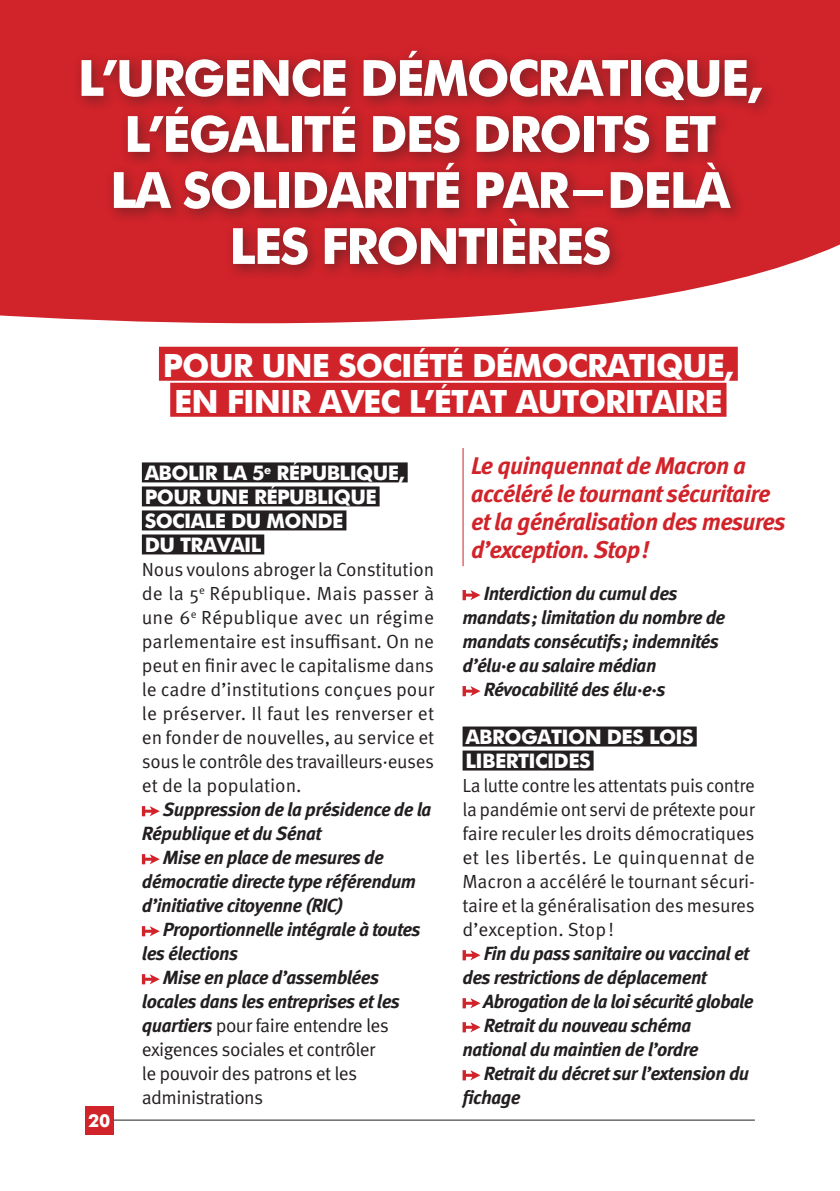
<style>
.page{position:relative;width:840px;height:1191px;background:#fff}
.page>*{position:absolute;margin:0;border:0;box-sizing:border-box;transform-origin:0 0}
.t1{font:700 50px "Futura";letter-spacing:-.04em;color:#fff}
.t2{font:700 32px "Futura";letter-spacing:-.03em;color:#fff}
.t3{font:italic 700 24px/28px "Meta Pro";letter-spacing:-.03em;color:#d1232a}
.t4{font:700 20px "Futura";letter-spacing:-.03em;color:#fff}
.t5{font:19px/24px "Meta Pro";letter-spacing:-.025em;color:#231f20;text-align:justify}
.t6{font:italic 700 19px/24px "Meta Pro";letter-spacing:-.03em;color:#231f20}
.t7{font:700 18px "Futura";color:#fff}
.s1{font-weight:700;font-style:italic}
</style>
<div class="page">
<hr style="left:85px;top:1119px;width:669px;height:1px;background:#231f20">
<div style="left:85px;top:1106px;width:28px;height:28px;background:#d1232a"></div>
<svg style="left:0;top:0;width:839px;height:323px;background:#d63d43"></svg>
<div style="left:73px;top:43px;width:703px;height:237px;background:#231f20;opacity:.5"></div>
<div style="left:159px;top:347px;width:578px;height:34px;background:#d1232a"></div>
<div style="left:170px;top:383px;width:556px;height:34px;background:#d1232a"></div>
<div style="left:142px;top:462px;width:265px;height:20px;background:#231f20"></div>
<div style="left:142px;top:486px;width:237px;height:20px;background:#231f20"></div>
<div style="left:142px;top:510px;width:204px;height:20px;background:#231f20"></div>
<div style="left:142px;top:534px;width:122px;height:20px;background:#231f20"></div>
<svg style="left:142px;top:806px;width:18px;height:10px"></svg>
<svg style="left:142px;top:854px;width:18px;height:10px"></svg>
<svg style="left:142px;top:926px;width:18px;height:10px"></svg>
<svg style="left:142px;top:974px;width:18px;height:10px"></svg>
<div style="left:462px;top:726px;width:234px;height:20px;background:#231f20"></div>
<div style="left:462px;top:750px;width:131px;height:20px;background:#231f20"></div>
<svg style="left:462px;top:590px;width:18px;height:10px"></svg>
<svg style="left:462px;top:686px;width:18px;height:10px"></svg>
<svg style="left:462px;top:950px;width:18px;height:10px"></svg>
<svg style="left:462px;top:998px;width:18px;height:10px"></svg>
<svg style="left:462px;top:1022px;width:18px;height:10px"></svg>
<svg style="left:462px;top:1070px;width:18px;height:10px"></svg>
<hr style="left:462px;top:448px;width:1px;height:118px;background:#d1232a">
<h1 class="t1" style="left:78px;top:41px;width:72px">L’URGENCE</h1>
<h1 class="t1" style="left:359px;top:41px;width:95px">DÉMOCRATI</h1>
<h1 class="t1" style="left:642px;top:41px;width:121px">QUE,</h1>
<h1 class="t1" style="left:124px;top:97px;width:94px">L’ÉGALIT</h1>
<h1 class="t1" style="left:329px;top:97px;width:208px">É DES DROITS</h1>
<h1 class="t1" style="left:662px;top:97px;width:26px">ET</h1>
<h1 class="t1" style="left:110px;top:153px;width:26px">LASOLI</h1>
<h1 class="t1" style="left:291px;top:153px;width:65px">DARIT</h1>
<h1 class="t1" style="left:433px;top:153px;width:72px">É PAR</h1>
<h1 class="t1" style="left:567px;top:153px;width:165px">-DELÀ</h1>
<h1 class="t1" style="left:229px;top:209px;width:20px">LES</h1>
<h1 class="t1" style="left:321px;top:209px;width:56px">FRONTI</h1>
<h1 class="t1" style="left:499px;top:209px;width:55px">ÈRES</h1>
<h2 class="t2" style="left:163px;top:342px;width:44px">POUR</h2>
<h2 class="t2" style="left:261px;top:342px;width:23px">UNE</h2>
<h2 class="t2" style="left:338px;top:342px;width:19px">SOCI</h2>
<h2 class="t2" style="left:411px;top:342px;width:122px">ÉTÉ DÉMOCRATI</h2>
<h2 class="t2" style="left:655px;top:342px;width:79px">QUE,</h2>
<h2 class="t2" style="left:174px;top:378px;width:87px">EN FINIR</h2>
<h2 class="t2" style="left:319px;top:378px;width:22px">AVEC</h2>
<h2 class="t2" style="left:408px;top:378px;width:44px">L’ÉTAT</h2>
<h2 class="t2" style="left:515px;top:378px;width:20px">AUTORITAIRE</h2>
<p class="t7" style="left:88px;top:1107px;width:24px">20</p>
<p class="t4" style="left:145px;top:458px;width:40px">ABOLIR</p>
<p class="t4" style="left:222px;top:458px;width:184px">LA 5<sup>E</sup> RÉPU BLIQUE,</p>
<p class="t4" style="left:145px;top:482px;width:15px">POUR</p>
<p class="t4" style="left:206px;top:482px;width:15px">UNE</p>
<p class="t4" style="left:254px;top:482px;width:110px">RÉPUBLIQUE</p>
<p class="t4" style="left:145px;top:506px;width:13px">SOCIALE</p>
<p class="t4" style="left:231px;top:506px;width:53px">DU MON</p>
<p class="t4" style="left:317px;top:506px;width:25px">DE</p>
<p class="t4" style="left:145px;top:530px;width:48px">DU TRAVAIL</p>
<p class="t5" style="left:142px;top:558px;width:294px">Nous voulons abroger la Constitution de la 5<sup>e</sup> République. Mais passer à une 6<sup>e</sup> République avec un régime parlementaire est insuffisant. On ne peut en finir avec le capitalisme dans le cadre d’institutions conçues pour le préserver. Il faut les renverser et en fonder de nouvelles, au service et sous le contrôle des travailleurs·euses et de la population.</p>
<p class="t6" style="left:163px;top:798px;width:270px">Suppression de la présidence de la</p>
<p class="t6" style="left:142px;top:822px;width:181px">République et du Sénat</p>
<p class="t6" style="left:163px;top:846px;width:222px">Mise en place de mesures de</p>
<p class="t6" style="left:142px;top:870px;width:275px">démocratie directe type référendum</p>
<p class="t6" style="left:142px;top:894px;width:203px">d’initiative citoyenne (RIC)</p>
<p class="t6" style="left:163px;top:918px;width:259px">Proportionnelle intégrale à toutes</p>
<p class="t6" style="left:142px;top:942px;width:98px">les élections</p>
<p class="t6" style="left:163px;top:966px;width:217px">Mise en place d’assemblées</p>
<p class="t6" style="left:142px;top:990px;width:259px">locales dans les entreprises et les</p>
<p class="t5" style="left:142px;top:1014px;width:248px"><span class="s1">quartiers</span> pour faire entendre les</p>
<p class="t5" style="left:142px;top:1038px;width:235px">exigences sociales et contrôler</p>
<p class="t5" style="left:142px;top:1062px;width:217px">le pouvoir des patrons et les</p>
<p class="t5" style="left:142px;top:1086px;width:123px">administrations</p>
<p class="t3" style="left:471px;top:452px;width:316px">Le quinquennat de Macron a accéléré le tournant sécuritaire et la généralisation des mesures d’exception. Stop!</p>
<p class="t6" style="left:483px;top:582px;width:195px">Interdiction du cumul des</p>
<p class="t6" style="left:462px;top:606px;width:264px">mandats; limitation du nombre de</p>
<p class="t6" style="left:462px;top:630px;width:258px">mandats consécutifs; indemnités</p>
<p class="t6" style="left:462px;top:654px;width:195px">d’élu·e au salaire médian</p>
<p class="t6" style="left:483px;top:678px;width:183px">Révocabilité des élu·e·s</p>
<p class="t4" style="left:465px;top:722px;width:42px">ABROGATION</p>
<p class="t4" style="left:606px;top:722px;width:54px">DES LOIS</p>
<p class="t4" style="left:465px;top:746px;width:40px">LIBERTICI</p>
<p class="t4" style="left:553px;top:746px;width:26px">DES</p>
<p class="t5" style="left:462px;top:774px;width:294px">La lutte contre les attentats puis contre la pandémie ont servi de prétexte pour faire reculer les droits démocratiques et les libertés. Le quinquennat de Macron a accéléré le tournant sécuri&shy;taire et la généralisation des mesures d’exception. Stop!</p>
<p class="t6" style="left:462px;top:942px;width:288px;text-indent:21px">Fin du pass sanitaire ou vaccinal et des restrictions de déplacement</p>
<p class="t6" style="left:483px;top:990px;width:272px">Abrogation de la loi sécurité globale</p>
<p class="t6" style="left:483px;top:1014px;width:209px">Retrait du nouveau schéma</p>
<p class="t6" style="left:462px;top:1038px;width:237px">national du maintien de l’ordre</p>
<p class="t6" style="left:483px;top:1062px;width:267px">Retrait du décret sur l’extension du</p>
<p class="t6" style="left:462px;top:1086px;width:60px">fichage</p>
</div>
